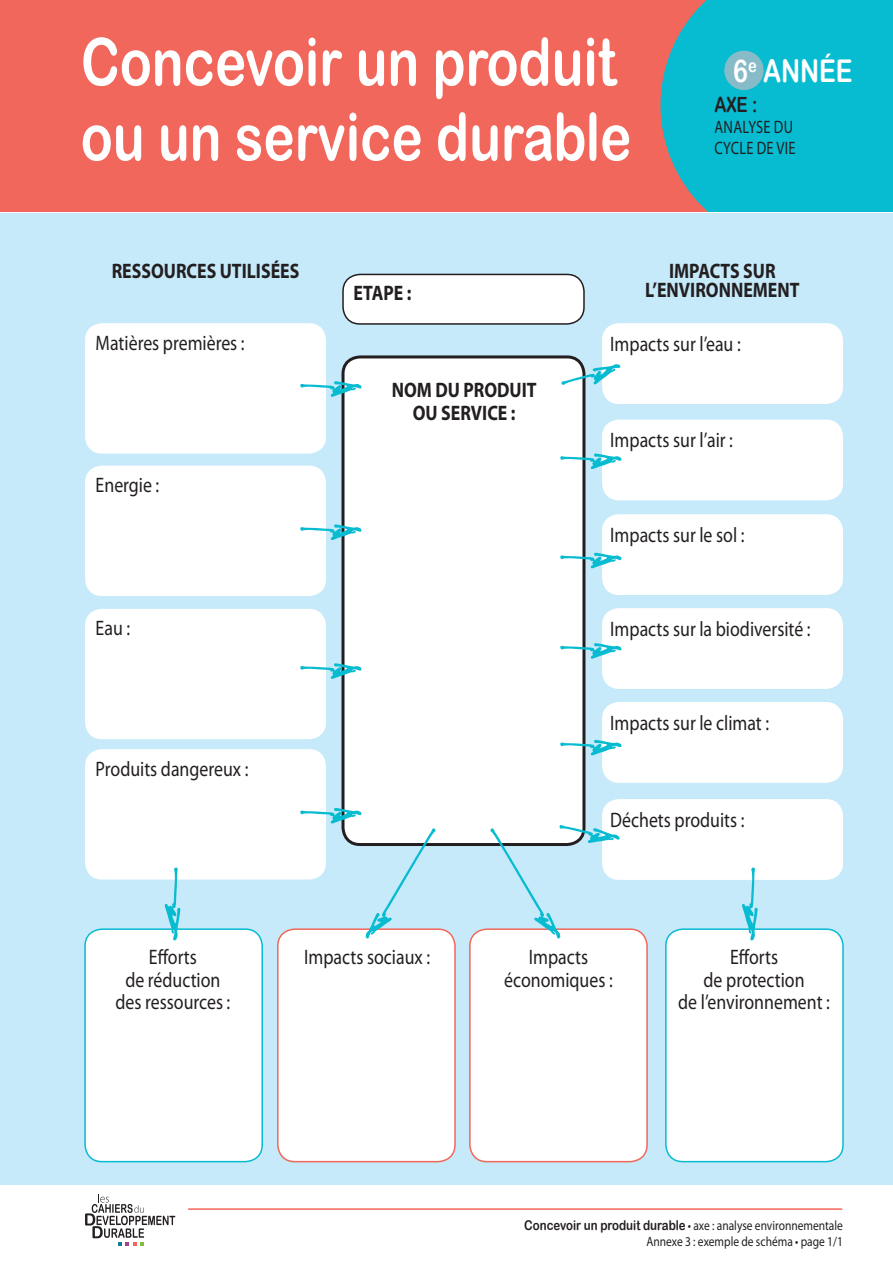
<style>
.page{position:relative;width:893px;height:1263px;background:#fff}
.page>*{position:absolute;margin:0;border:0;box-sizing:border-box;transform-origin:0 0}
.t1{font:66px/75px "Arial Rounded MT Bold";color:#fff;scale:.8 1}
.t2{font:31.35px "Arial Rounded MT Bold";color:#fff;scale:.8 1}
.t3{font:21px/22.5px "Myriad Pro";color:#231f20;text-align:center;scale:.85 1}
.t4{font:700 21px/22.5px "Myriad Pro";color:#231f20;text-align:center;scale:.85 1}
.t5{font:21px "Arial Rounded MT Bold";color:#231f20;scale:.8 1}
.t6{font:18px/21px "Myriad Pro";letter-spacing:.02em;color:#231f20;scale:.8 1}
.t7{font:13.5px/16px "Myriad Pro";color:#231f20;text-align:right;scale:.85 1}
.s1{font-family:"Arial Rounded MT Bold"}
</style>
<div class="page">
<div style="left:0;top:0;width:893px;height:213px;background:#f2675c"></div>
<svg style="left:660px;top:0;width:233px;height:212px;background:#25b0c1"></svg>
<div style="left:705px;top:35px;width:175px;height:175px;background:#07bbd1;border-radius:50%"></div>
<div style="left:724px;top:51px;width:40px;height:39px;background:#88bbc8;border-radius:50%"></div>
<div style="left:0;top:212px;width:893px;height:39px;background:#fff"></div>
<div style="left:0;top:213px;width:893px;height:971px;background:#c6eafa"></div>
<hr style="left:188px;top:1208px;width:654px;height:2px;background:#f2675c">
<svg style="left:85px;top:1194px;width:90px;height:52px"></svg>
<div style="left:85px;top:323px;width:241px;height:131px;background:#fff;border-radius:17px"></div>
<div style="left:85px;top:466px;width:241px;height:130px;background:#fff;border-radius:17px"></div>
<div style="left:85px;top:609px;width:241px;height:130px;background:#fff;border-radius:17px"></div>
<div style="left:85px;top:749px;width:241px;height:130px;background:#fff;border-radius:17px"></div>
<div style="left:85px;top:929px;width:177px;height:232px;background:#fff;border-radius:17px"></div>
<div style="left:84px;top:928px;width:179px;height:234px;border:2px solid #07bbd1;border-radius:17px"></div>
<div style="left:278px;top:929px;width:177px;height:232px;background:#fff;border-radius:17px"></div>
<div style="left:277px;top:928px;width:179px;height:234px;border:2px solid #f2675c;border-radius:17px"></div>
<div style="left:470px;top:929px;width:177px;height:232px;background:#fff;border-radius:17px"></div>
<div style="left:469px;top:928px;width:179px;height:234px;border:2px solid #f2675c;border-radius:17px"></div>
<div style="left:666px;top:929px;width:177px;height:232px;background:#fff;border-radius:17px"></div>
<div style="left:665px;top:928px;width:179px;height:234px;border:2px solid #07bbd1;border-radius:17px"></div>
<div style="left:602px;top:323px;width:241px;height:81px;background:#fff;border-radius:17px"></div>
<div style="left:343px;top:274px;width:241px;height:50px;background:#fff;border-radius:17px"></div>
<div style="left:342px;top:274px;width:243px;height:51px;border:2px solid #231f20;border-radius:17px"></div>
<div style="left:343px;top:357px;width:241px;height:487px;background:#fff;border-radius:17px"></div>
<div style="left:341px;top:355px;width:244px;height:491px;border:3px solid #231f20;border-radius:17px"></div>
<div style="left:602px;top:420px;width:241px;height:80px;background:#fff;border-radius:17px"></div>
<div style="left:602px;top:514px;width:241px;height:81px;background:#fff;border-radius:17px"></div>
<div style="left:602px;top:608px;width:241px;height:81px;background:#fff;border-radius:17px"></div>
<div style="left:602px;top:702px;width:241px;height:81px;background:#fff;border-radius:17px"></div>
<div style="left:602px;top:799px;width:241px;height:81px;background:#fff;border-radius:17px"></div>
<svg style="left:300px;top:524px;width:62px;height:17px"></svg>
<svg style="left:560px;top:454px;width:62px;height:16px"></svg>
<svg style="left:560px;top:553px;width:62px;height:16px"></svg>
<svg style="left:560px;top:643px;width:62px;height:17px"></svg>
<svg style="left:560px;top:740px;width:62px;height:16px"></svg>
<svg style="left:561px;top:364px;width:59px;height:22px"></svg>
<svg style="left:300px;top:381px;width:62px;height:17px"></svg>
<svg style="left:300px;top:663px;width:62px;height:17px"></svg>
<svg style="left:490px;top:825px;width:130px;height:113px"></svg>
<svg style="left:299px;top:808px;width:137px;height:130px"></svg>
<svg style="left:164px;top:867px;width:16px;height:73px"></svg>
<svg style="left:741px;top:867px;width:17px;height:73px"></svg>
<h1 class="t1" style="left:81px;top:23px;width:690px">Concevoir un produit ou un service durable</h1>
<h2 class="t2" style="left:733px;top:53px;width:151px">6<sup>e</sup> année</h2>
<p class="t5" style="left:714px;top:92px;width:55px">Axe :</p>
<p class="t6" style="left:714px;top:116px;width:103px">ANALYSE DU<br>CYCLE DE VIE</p>
<p class="t4" style="left:112px;top:259px;width:222px">RESSOURCES UTILISÉES</p>
<p class="t4" style="left:354px;top:281px;width:69px">ETAPE :</p>
<p class="t4" style="left:645px;top:260px;width:183px;line-height:19.5px">IMPACTS SUR<br>L’ENVIRONNEMENT</p>
<p class="t3" style="left:96px;top:331px;width:177px">Matières premières :</p>
<p class="t3" style="left:96px;top:473px;width:76px">Energie :</p>
<p class="t3" style="left:96px;top:617px;width:42px">Eau :</p>
<p class="t3" style="left:96px;top:757px;width:181px">Produits dangereux :</p>
<p class="t4" style="left:392px;top:378px;width:172px">NOM DU PRODUIT<br>OU SERVICE :</p>
<p class="t3" style="left:610px;top:332px;width:155px">Impacts sur l’eau :</p>
<p class="t3" style="left:610px;top:429px;width:146px">Impacts sur l’air :</p>
<p class="t3" style="left:610px;top:523px;width:160px">Impacts sur le sol :</p>
<p class="t3" style="left:610px;top:617px;width:237px">Impacts sur la biodiversité :</p>
<p class="t3" style="left:610px;top:711px;width:189px">Impacts sur le climat :</p>
<p class="t3" style="left:610px;top:808px;width:159px">Déchets produits :</p>
<p class="t3" style="left:115px;top:945px;width:137px">Efforts<br>de réduction des ressources :</p>
<p class="t3" style="left:678px;top:945px;width:180px">Efforts<br>de protection<br>de l’environnement :</p>
<p class="t3" style="left:304px;top:945px;width:150px">Impacts sociaux :</p>
<p class="t3" style="left:504px;top:945px;width:129px">Impacts économiques :</p>
<p class="t7" style="left:524px;top:1217px;width:376px"><span class="s1">Concevoir un produit durable</span> • axe : analyse environnementale<br>Annexe 3 : exemple de schéma • page 1/1</p>
</div>
